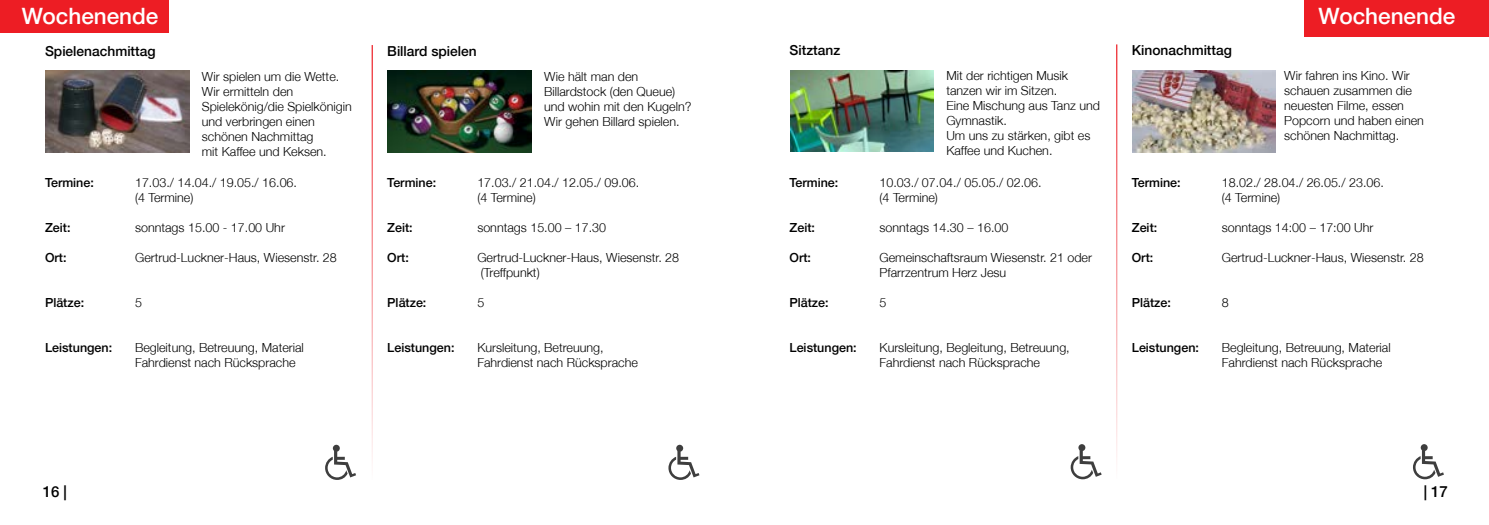
<style>
.page{position:relative;width:1489px;height:525px;background:#fff}
.page>*{position:absolute;margin:0;border:0;box-sizing:border-box;transform-origin:0 0}
.t1{font:500 22.5px "Helvetica Neue";color:#fff}
.t2{font:500 15px "Helvetica Neue";color:#000}
.t3{font:500 13.75px "Helvetica Neue";color:#000}
.t4{font:300 12.5px/15px "Helvetica Neue";color:#000}
.t5{font:500 12.5px "Helvetica Neue";color:#000}
</style>
<div class="page">
<svg style="left:668px;top:450px;width:31px;height:29px"></svg>
<svg style="left:676px;top:444px;width:7px;height:7px"></svg>
<svg style="left:325px;top:450px;width:31px;height:29px"></svg>
<svg style="left:333px;top:444px;width:7px;height:7px"></svg>
<div style="left:0;top:0;width:168px;height:33px;background:#ed1d24"></div>
<img style="left:46px;top:71px;width:143px;height:82px">
<hr style="left:371px;top:45px;width:2px;height:434px;background:#ed1d24">
<img style="left:388px;top:71px;width:143px;height:82px">
<div style="left:1304px;top:0;width:184px;height:37px;background:#ed1d24"></div>
<img style="left:790px;top:71px;width:143px;height:80px">
<hr style="left:1116px;top:44px;width:1px;height:435px;background:#ed1d24">
<img style="left:1132px;top:70px;width:143px;height:82px">
<svg style="left:1070px;top:449px;width:31px;height:30px"></svg>
<svg style="left:1078px;top:444px;width:7px;height:7px"></svg>
<svg style="left:1413px;top:449px;width:30px;height:30px"></svg>
<svg style="left:1420px;top:444px;width:7px;height:7px"></svg>
<h1 class="t1" style="left:22px;top:3px;width:138px">Wochenende</h1>
<p class="t3" style="left:45px;top:43px;width:112px">Spielenachmittag</p>
<p class="t4" style="left:202px;top:68px;width:151px">Wir spielen um die Wette.<br>Wir ermitteln den<br>Spielekönig/die Spielkönigin und verbringen einen schönen Nachmittag<br>mit Kaffee und Keksen.</p>
<p class="t5" style="left:45px;top:175px;width:50px">Termine:</p>
<p class="t4" style="left:135px;top:175px;width:163px">17.03./ 14.04./ 19.05./ 16.06. (4 Termine)</p>
<p class="t5" style="left:45px;top:220px;width:27px">Zeit:</p>
<p class="t4" style="left:135px;top:220px;width:151px">sonntags 15.00 - 17.00 Uhr</p>
<p class="t5" style="left:45px;top:250px;width:23px">Ort:</p>
<p class="t4" style="left:135px;top:250px;width:203px">Gertrud-Luckner-Haus, Wiesenstr. 28</p>
<p class="t5" style="left:45px;top:295px;width:41px">Plätze:</p>
<p class="t4" style="left:135px;top:295px;width:8px">5</p>
<p class="t5" style="left:45px;top:340px;width:69px">Leistungen:</p>
<p class="t4" style="left:135px;top:340px;width:170px">Begleitung, Betreuung, Material<br>Fahrdienst nach Rücksprache</p>
<p class="t3" style="left:387px;top:43px;width:91px">Billard spielen</p>
<p class="t4" style="left:544px;top:68px;width:149px">Wie hält man den<br>Billardstock (den Queue) und wohin mit den Kugeln?<br>Wir gehen Billard spielen.</p>
<p class="t5" style="left:387px;top:175px;width:50px">Termine:</p>
<p class="t4" style="left:477px;top:175px;width:163px">17.03./ 21.04./ 12.05./ 09.06. (4 Termine)</p>
<p class="t5" style="left:387px;top:220px;width:27px">Zeit:</p>
<p class="t4" style="left:477px;top:220px;width:130px">sonntags 15.00 – 17.30</p>
<p class="t5" style="left:387px;top:250px;width:23px">Ort:</p>
<p class="t4" style="left:477px;top:250px;width:203px">Gertrud-Luckner-Haus, Wiesenstr. 28 (Treffpunkt)</p>
<p class="t5" style="left:387px;top:295px;width:41px">Plätze:</p>
<p class="t4" style="left:477px;top:295px;width:8px">5</p>
<p class="t5" style="left:387px;top:340px;width:69px">Leistungen:</p>
<p class="t4" style="left:477px;top:340px;width:162px">Kursleitung, Betreuung,<br>Fahrdienst nach Rücksprache</p>
<p class="t3" style="left:789px;top:42px;width:52px">Sitztanz</p>
<p class="t4" style="left:946px;top:68px;width:155px">Mit der richtigen Musik tanzen wir im Sitzen.<br>Eine Mischung aus Tanz und<br>Gymnastik.<br>Um uns zu stärken, gibt es<br>Kaffee und Kuchen.</p>
<p class="t5" style="left:789px;top:174px;width:50px">Termine:</p>
<p class="t4" style="left:879px;top:174px;width:163px">10.03./ 07.04./ 05.05./ 02.06. (4 Termine)</p>
<p class="t5" style="left:789px;top:219px;width:27px">Zeit:</p>
<p class="t4" style="left:879px;top:219px;width:130px">sonntags 14.30 – 16.00</p>
<p class="t5" style="left:789px;top:249px;width:23px">Ort:</p>
<p class="t4" style="left:879px;top:249px;width:214px">Gemeinschaftsraum Wiesenstr. 21 oder<br>Pfarrzentrum Herz Jesu</p>
<p class="t5" style="left:789px;top:294px;width:41px">Plätze:</p>
<p class="t4" style="left:879px;top:294px;width:8px">5</p>
<p class="t5" style="left:789px;top:339px;width:69px">Leistungen:</p>
<p class="t4" style="left:879px;top:339px;width:192px">Kursleitung, Begleitung, Betreuung,<br>Fahrdienst nach Rücksprache</p>
<p class="t3" style="left:1131px;top:42px;width:102px">Kinonachmittag</p>
<h1 class="t1" style="left:1318px;top:3px;width:138px">Wochenende</h1>
<p class="t4" style="left:1284px;top:68px;width:141px">Wir fahren ins Kino. Wir schauen zusammen die neuesten Filme, essen<br>Popcorn und haben einen schönen Nachmittag.</p>
<p class="t5" style="left:1131px;top:174px;width:50px">Termine:</p>
<p class="t4" style="left:1221px;top:174px;width:163px">18.02./ 28.04./ 26.05./ 23.06. (4 Termine)</p>
<p class="t5" style="left:1131px;top:219px;width:27px">Zeit:</p>
<p class="t4" style="left:1221px;top:219px;width:153px">sonntags 14:00 – 17:00 Uhr</p>
<p class="t5" style="left:1131px;top:249px;width:23px">Ort:</p>
<p class="t4" style="left:1221px;top:249px;width:203px">Gertrud-Luckner-Haus, Wiesenstr. 28</p>
<p class="t5" style="left:1131px;top:294px;width:41px">Plätze:</p>
<p class="t4" style="left:1221px;top:294px;width:8px">8</p>
<p class="t5" style="left:1131px;top:339px;width:69px">Leistungen:</p>
<p class="t4" style="left:1221px;top:339px;width:170px">Begleitung, Betreuung, Material<br>Fahrdienst nach Rücksprache</p>
<p class="t2" style="left:43px;top:482px;width:26px">16 |</p>
<p class="t2" style="left:1423px;top:482px;width:26px">| 17</p>
</div>
